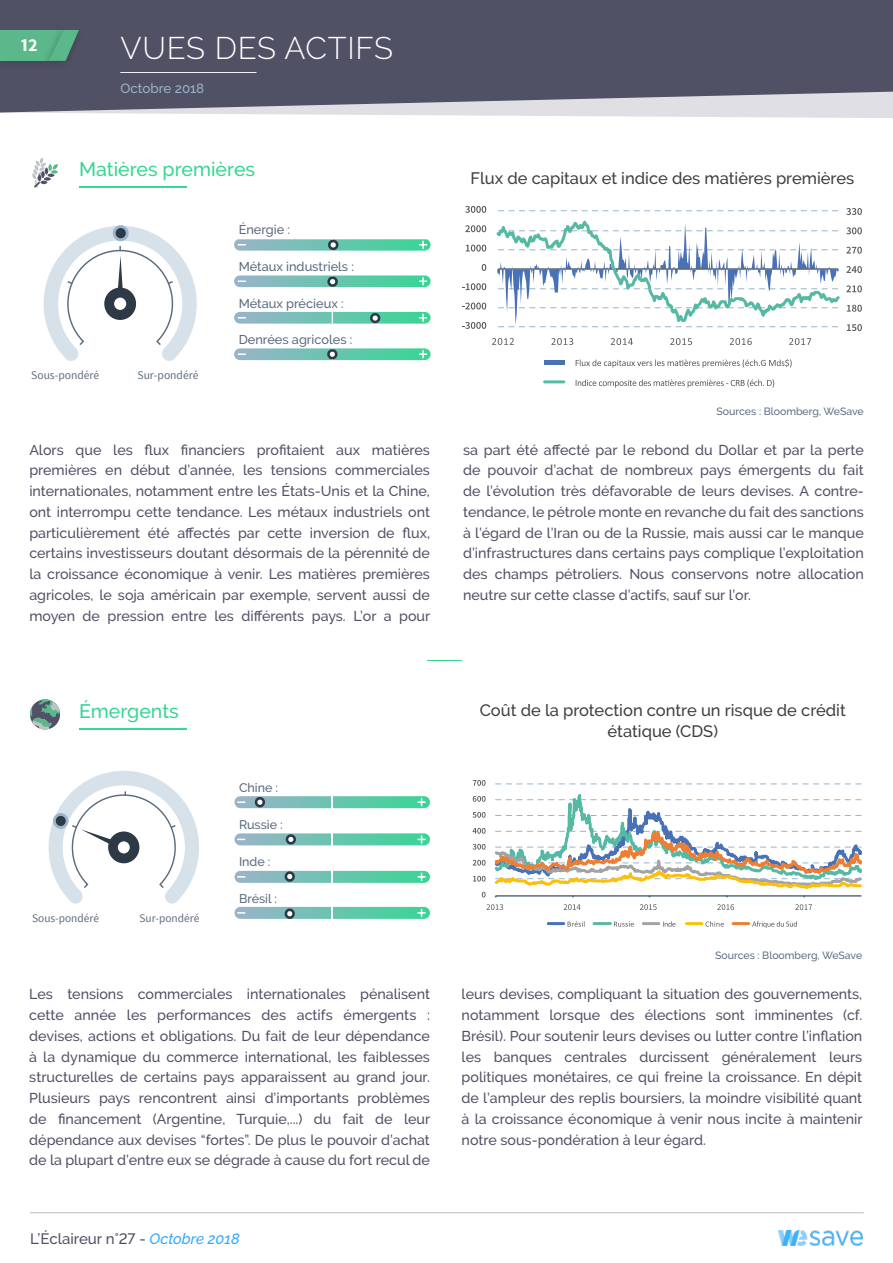
<style>
.page{position:relative;width:893px;height:1263px;background:#fff}
.page>*{position:absolute;margin:0;border:0;box-sizing:border-box;transform-origin:0 0}
.t1{font:300 31.2px "Raleway";letter-spacing:.02em;color:#fff}
.t2{font:500 19.5px "Raleway";color:#36d693}
.t3{font:700 18.3px "Source Sans Pro";color:#fff}
.t4{font:500 16.5px/20.7px "Raleway";color:#3f3f40;text-align:center}
.t5{font:500 15px "Raleway";color:#515166}
.t6{font:500 14.25px/20.7px "Raleway";color:#515166;text-align:justify}
.t7{font:500 13.35px "Raleway";color:#9bb3ca}
.t8{font:500 12.75px "Raleway";color:#5c6b7e}
.t9{font:500 12.45px "Raleway";color:#5c6b7e}
.t10{font:11.85px "Source Sans Pro";color:#5f6d7f}
.t11{font:11.55px "Source Sans Pro";color:#5f6d7f}
.t12{font:500 10.5px "Raleway";color:#5f6e80}
.s1{font-style:italic;color:#33a9fd}
</style>
<div class="page">
<svg style="left:110px;top:113px;width:783px;height:5px;fill:#e8e8eb"></svg>
<svg style="left:0;top:0;width:893px;height:113px;background:#5f5f72"></svg>
<div style="left:0;top:26px;width:73px;height:46px;background:#4f4f63"></div>
<div style="left:0;top:30px;width:65px;height:31px;background:#5bb88b"></div>
<div style="left:40px;top:30px;width:43px;height:31px;background:#000;opacity:.26"></div>
<svg style="left:49px;top:30px;width:30px;height:31px"></svg>
<hr style="left:30px;top:1212px;width:834px;height:1px;background:#515166">
<img style="left:778px;top:1230px;width:85px;height:15px">
<hr style="left:79px;top:728px;width:107px;height:1px;background:#36d693">
<svg style="left:30px;top:699px;width:30px;height:30px"></svg>
<hr style="left:427px;top:660px;width:35px;height:1px;background:#36d693">
<hr style="left:79px;top:186px;width:107px;height:2px;background:#36d693">
<svg style="left:32px;top:158px;width:26px;height:30px"></svg>
<svg style="left:49px;top:771px;width:150px;height:133px"></svg>
<svg style="left:234px;top:796px;width:196px;height:12px;background:#6cc5b0"></svg>
<svg style="left:234px;top:833px;width:196px;height:12px;background:#6fc6b2"></svg>
<svg style="left:237px;top:833px;width:8px;height:7px"></svg>
<svg style="left:417px;top:833px;width:9px;height:10px"></svg>
<svg style="left:332px;top:833px;width:1px;height:12px"></svg>
<svg style="left:234px;top:871px;width:196px;height:12px;background:#6dc5b1"></svg>
<svg style="left:237px;top:871px;width:8px;height:7px"></svg>
<svg style="left:417px;top:870px;width:9px;height:11px"></svg>
<svg style="left:284px;top:870px;width:12px;height:12px"></svg>
<svg style="left:332px;top:796px;width:1px;height:12px"></svg>
<svg style="left:254px;top:796px;width:12px;height:12px"></svg>
<svg style="left:237px;top:796px;width:8px;height:7px"></svg>
<svg style="left:417px;top:796px;width:9px;height:10px"></svg>
<svg style="left:234px;top:907px;width:196px;height:12px;background:#6dc5b1"></svg>
<svg style="left:237px;top:907px;width:8px;height:7px"></svg>
<svg style="left:417px;top:906px;width:9px;height:11px"></svg>
<svg style="left:285px;top:833px;width:12px;height:12px"></svg>
<svg style="left:234px;top:312px;width:197px;height:12px;background:#71c6b3"></svg>
<svg style="left:419px;top:314px;width:8px;height:8px"></svg>
<svg style="left:332px;top:312px;width:1px;height:12px"></svg>
<svg style="left:234px;top:348px;width:197px;height:12px;background:#6fc6b1"></svg>
<svg style="left:326px;top:348px;width:12px;height:12px"></svg>
<svg style="left:369px;top:312px;width:12px;height:12px"></svg>
<svg style="left:238px;top:353px;width:8px;height:2px"></svg>
<svg style="left:419px;top:350px;width:8px;height:8px"></svg>
<svg style="left:44px;top:225px;width:152px;height:136px"></svg>
<svg style="left:284px;top:908px;width:12px;height:11px"></svg>
<svg style="left:234px;top:239px;width:197px;height:12px;background:#74c6b3"></svg>
<svg style="left:234px;top:275px;width:197px;height:13px;background:#7cc9b7"></svg>
<hr style="left:121px;top:72px;width:135px;height:1px;background:#f2f2f2">
<svg style="left:496px;top:208px;width:366px;height:124px"></svg>
<svg style="left:462px;top:322px;width:24px;height:7px"></svg>
<svg style="left:462px;top:303px;width:24px;height:7px"></svg>
<svg style="left:462px;top:283px;width:24px;height:7px"></svg>
<svg style="left:482px;top:264px;width:4px;height:7px"></svg>
<svg style="left:466px;top:245px;width:20px;height:7px"></svg>
<svg style="left:465px;top:225px;width:21px;height:7px"></svg>
<svg style="left:465px;top:206px;width:21px;height:7px"></svg>
<svg style="left:492px;top:338px;width:22px;height:7px"></svg>
<svg style="left:551px;top:338px;width:22px;height:7px"></svg>
<svg style="left:611px;top:338px;width:22px;height:7px"></svg>
<svg style="left:670px;top:338px;width:22px;height:7px"></svg>
<svg style="left:730px;top:338px;width:22px;height:7px"></svg>
<svg style="left:789px;top:338px;width:22px;height:7px"></svg>
<hr style="left:544px;top:360px;width:20px;height:4px;background:#4871b6">
<svg style="left:576px;top:359px;width:216px;height:9px"></svg>
<hr style="left:545px;top:380px;width:19px;height:3px;background:#56b9a3">
<svg style="left:576px;top:379px;width:198px;height:9px"></svg>
<svg style="left:494px;top:783px;width:368px;height:114px"></svg>
<svg style="left:482px;top:892px;width:4px;height:5px"></svg>
<svg style="left:473px;top:876px;width:13px;height:5px"></svg>
<svg style="left:473px;top:860px;width:13px;height:6px"></svg>
<svg style="left:473px;top:844px;width:13px;height:6px"></svg>
<svg style="left:472px;top:828px;width:14px;height:6px"></svg>
<svg style="left:473px;top:812px;width:13px;height:6px"></svg>
<svg style="left:473px;top:796px;width:13px;height:6px"></svg>
<svg style="left:473px;top:780px;width:13px;height:6px"></svg>
<svg style="left:486px;top:904px;width:17px;height:6px"></svg>
<svg style="left:564px;top:904px;width:16px;height:6px"></svg>
<svg style="left:640px;top:904px;width:17px;height:6px"></svg>
<svg style="left:717px;top:904px;width:17px;height:6px"></svg>
<svg style="left:795px;top:904px;width:17px;height:6px"></svg>
<hr style="left:548px;top:922px;width:16px;height:3px;background:#4871b6">
<svg style="left:568px;top:921px;width:17px;height:6px"></svg>
<hr style="left:594px;top:922px;width:16px;height:3px;background:#56b9a3">
<svg style="left:614px;top:921px;width:20px;height:6px"></svg>
<hr style="left:643px;top:922px;width:16px;height:3px;background:#a3a3a4">
<svg style="left:663px;top:921px;width:12px;height:6px"></svg>
<hr style="left:686px;top:922px;width:16px;height:3px;background:#fcc00c">
<svg style="left:705px;top:921px;width:19px;height:6px"></svg>
<hr style="left:733px;top:922px;width:16px;height:3px;background:#ee7e32">
<svg style="left:752px;top:921px;width:45px;height:7px"></svg>
<p class="t3" style="left:21px;top:33px;width:19px">12</p>
<h1 class="t1" style="left:121px;top:30px;width:274px">VUES DES ACTIFS</h1>
<p class="t7" style="left:121px;top:80px;width:85px">Octobre 2018</p>
<h2 class="t2" style="left:79px;top:158px;width:178px">Matières premières</h2>
<p class="t4" style="left:471px;top:168px;width:385px">Flux de capitaux et indice des matières premières</p>
<p class="t8" style="left:239px;top:222px;width:53px">Énergie :</p>
<p class="t8" style="left:239px;top:259px;width:117px">Métaux industriels :</p>
<p class="t8" style="left:239px;top:296px;width:106px">Métaux précieux :</p>
<p class="t8" style="left:239px;top:332px;width:115px">Denrées agricoles :</p>
<p class="t10" style="left:31px;top:368px;width:70px">Sous-pondéré</p>
<p class="t10" style="left:138px;top:368px;width:63px">Sur-pondéré</p>
<p class="t6" style="left:29px;top:439px;width:402px">Alors que les flux financiers profitaient aux matières premières en début d’année, les tensions commerciales internationales, notamment entre les États-Unis et la Chine, ont interrompu cette tendance. Les métaux industriels ont particulièrement été affectés par cette inversion de flux, certains investisseurs doutant désormais de la pérennité de la croissance économique à venir. Les matières premières agricoles, le soja américain par exemple, servent aussi de moyen de pression entre les différents pays. L’or a pour</p>
<h2 class="t2" style="left:79px;top:700px;width:101px">Émergents</h2>
<p class="t11" style="left:32px;top:911px;width:68px">Sous-pondéré</p>
<p class="t11" style="left:139px;top:911px;width:61px">Sur-pondéré</p>
<p class="t9" style="left:239px;top:780px;width:41px">Chine :</p>
<p class="t9" style="left:239px;top:817px;width:45px">Russie :</p>
<p class="t9" style="left:239px;top:854px;width:33px">Inde :</p>
<p class="t9" style="left:239px;top:892px;width:39px">Brésil :</p>
<p class="t6" style="left:29px;top:984px;width:402px">Les tensions commerciales internationales pénalisent cette année les performances des actifs émergents : devises, actions et obligations. Du fait de leur dépendance à la dynamique du commerce international, les faiblesses structurelles de certains pays apparaissent au grand jour.<br>Plusieurs pays rencontrent ainsi d’importants problèmes de financement (Argentine, Turquie,...) du fait de leur dépendance aux devises “fortes”. De plus le pouvoir d’achat de la plupart d’entre eux se dégrade à cause du fort recul de</p>
<p class="t5" style="left:30px;top:1230px;width:211px">L’Éclaireur n°27 - <span class="s1">Octobre 2018</span></p>
<p class="t12" style="left:716px;top:405px;width:149px">Sources : Bloomberg, WeSave</p>
<p class="t6" style="left:463px;top:439px;width:402px">sa part été affecté par le rebond du Dollar et par la perte de pouvoir d’achat de nombreux pays émergents du fait de l’évolution très défavorable de leurs devises. A contre&shy;tendance, le pétrole monte en revanche du fait des sanctions à l’égard de l’Iran ou de la Russie, mais aussi car le manque d’infrastructures dans certains pays complique l’exploitation des champs pétroliers. Nous conservons notre allocation neutre sur cette classe d’actifs, sauf sur l’or.</p>
<p class="t4" style="left:480px;top:700px;width:368px">Coût de la protection contre un risque de crédit étatique (CDS)</p>
<p class="t12" style="left:715px;top:949px;width:149px">Sources : Bloomberg, WeSave</p>
<p class="t6" style="left:462px;top:984px;width:402px">leurs devises, compliquant la situation des gouvernements, notamment lorsque des élections sont imminentes (cf.<br>Brésil). Pour soutenir leurs devises ou lutter contre l’inflation les banques centrales durcissent généralement leurs politiques monétaires, ce qui freine la croissance. En dépit de l’ampleur des replis boursiers, la moindre visibilité quant à la croissance économique à venir nous incite à maintenir notre sous-pondération à leur égard.</p>
</div>
